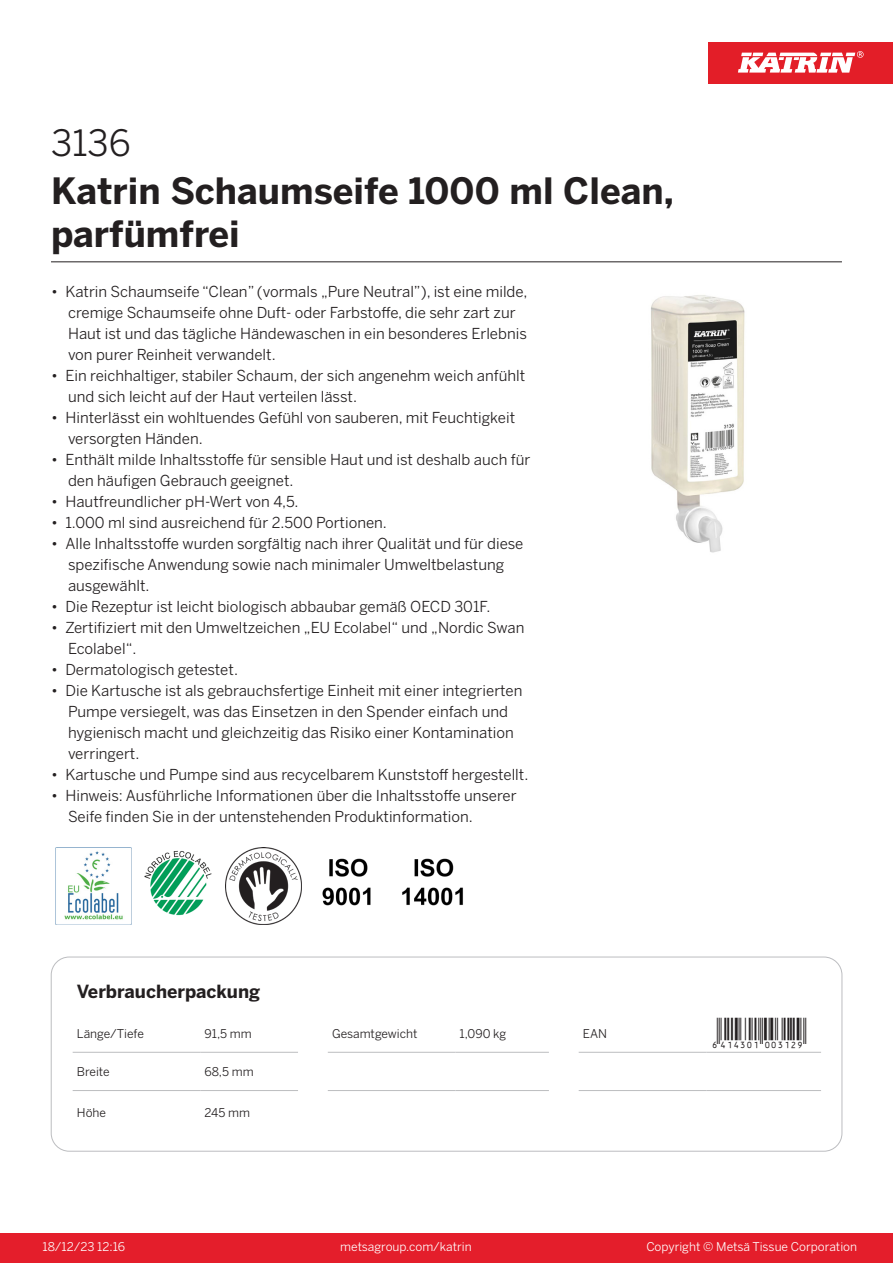
<style>
.page{position:relative;width:893px;height:1263px;background:#fff}
.page>*{position:absolute;margin:0;border:0;box-sizing:border-box;transform-origin:0 0}
.Product_Name{font:700 36px/43.2px "Benton Sans";color:#231f20}
.External_material_co{font:36px "Benton Sans";color:#231f20}
.T_EAN{font:30px "Viisas EAN Matala";color:#231f20}
.T_TableHeader{font:700 18px "Benton Sans";color:#231f20}
.MarketingBullets{font:15px/21px "Benton Sans";color:#231f20}
.t1{font:12px "Benton Sans";color:#fff}
.T_TableBody{font:12px "Benton Sans";color:#231f20}
</style>
<div class="page">
<div style="left:0;top:1233px;width:893px;height:30px;background:#e41e2b"></div>
<div style="left:708px;top:43px;width:185px;height:41px;background:#e31e28"></div>
<svg style="left:738px;top:51px;width:126px;height:22px"></svg>
<hr style="left:73px;top:1052px;width:127px;height:1px;background:#bcbdc0">
<hr style="left:200px;top:1052px;width:98px;height:1px;background:#bcbdc0">
<hr style="left:328px;top:1052px;width:127px;height:1px;background:#bcbdc0">
<hr style="left:455px;top:1052px;width:94px;height:1px;background:#bcbdc0">
<hr style="left:579px;top:1052px;width:127px;height:1px;background:#bcbdc0">
<hr style="left:706px;top:1052px;width:115px;height:1px;background:#bcbdc0">
<hr style="left:73px;top:1090px;width:127px;height:1px;background:#bcbdc0">
<hr style="left:200px;top:1090px;width:98px;height:1px;background:#bcbdc0">
<hr style="left:328px;top:1090px;width:127px;height:1px;background:#bcbdc0">
<hr style="left:455px;top:1090px;width:94px;height:1px;background:#bcbdc0">
<hr style="left:579px;top:1090px;width:127px;height:1px;background:#bcbdc0">
<hr style="left:706px;top:1090px;width:115px;height:1px;background:#bcbdc0">
<div style="left:51px;top:957px;width:791px;height:194px;border:1px solid #bcbdc0;border-radius:18px"></div>
<img style="left:651px;top:295px;width:94px;height:258px">
<img style="left:55px;top:848px;width:77px;height:76px">
<img style="left:144px;top:850px;width:68px;height:66px">
<img style="left:225px;top:848px;width:77px;height:76px">
<img style="left:322px;top:858px;width:49px;height:48px">
<img style="left:402px;top:858px;width:61px;height:48px">
<hr style="left:51px;top:261px;width:791px;height:1px;background:#231f20">
<p class="External_material_co" style="left:51px;top:121px;width:81px">3136</p>
<p class="Product_Name" style="left:51px;top:170px;width:624px">Katrin Schaumseife 1000 ml Clean, parfümfrei</p>
<p class="MarketingBullets" style="left:68px;top:281px;width:461px;text-indent:-17px">• Katrin Schaumseife “Clean” (vormals „Pure Neutral”), ist eine milde, cremige Schaumseife ohne Duft- oder Farbstoffe, die sehr zart zur Haut ist und das tägliche Händewaschen in ein besonderes Erlebnis von purer Reinheit verwandelt.</p>
<p class="MarketingBullets" style="left:68px;top:365px;width:459px;text-indent:-17px">• Ein reichhaltiger, stabiler Schaum, der sich angenehm weich anfühlt und sich leicht auf der Haut verteilen lässt.</p>
<p class="MarketingBullets" style="left:68px;top:407px;width:449px;text-indent:-17px">• Hinterlässt ein wohltuendes Gefühl von sauberen, mit Feuchtigkeit versorgten Händen.</p>
<p class="MarketingBullets" style="left:68px;top:449px;width:464px;text-indent:-17px">• Enthält milde Inhaltsstoffe für sensible Haut und ist deshalb auch für den häufigen Gebrauch geeignet.</p>
<p class="MarketingBullets" style="left:51px;top:491px;width:249px">• Hautfreundlicher pH-Wert von 4,5.</p>
<p class="MarketingBullets" style="left:51px;top:512px;width:337px">• 1.000 ml sind ausreichend für 2.500 Portionen.</p>
<p class="MarketingBullets" style="left:68px;top:533px;width:457px;text-indent:-17px">• Alle Inhaltsstoffe wurden sorgfältig nach ihrer Qualität und für diese spezifische Anwendung sowie nach minimaler Umweltbelastung ausgewählt.</p>
<p class="MarketingBullets" style="left:51px;top:596px;width:441px">• Die Rezeptur ist leicht biologisch abbaubar gemäß OECD 301F.</p>
<p class="MarketingBullets" style="left:68px;top:617px;width:458px;text-indent:-17px">• Zertifiziert mit den Umweltzeichen „EU Ecolabel“ und „Nordic Swan<br>Ecolabel“.</p>
<p class="MarketingBullets" style="left:51px;top:659px;width:189px">• Dermatologisch getestet.</p>
<p class="MarketingBullets" style="left:68px;top:680px;width:456px;text-indent:-17px">• Die Kartusche ist als gebrauchsfertige Einheit mit einer integrierten Pumpe versiegelt, was das Einsetzen in den Spender einfach und hygienisch macht und gleichzeitig das Risiko einer Kontamination verringert.</p>
<p class="MarketingBullets" style="left:51px;top:764px;width:479px">• Kartusche und Pumpe sind aus recycelbarem Kunststoff hergestellt.</p>
<p class="MarketingBullets" style="left:68px;top:785px;width:450px;text-indent:-17px">• Hinweis: Ausführliche Informationen über die Inhaltsstoffe unserer<br>Seife finden Sie in der untenstehenden Produktinformation.</p>
<p class="T_TableHeader" style="left:77px;top:980px;width:185px">Verbraucherpackung</p>
<p class="T_TableBody" style="left:77px;top:1026px;width:68px">Länge/Tiefe</p>
<p class="T_TableBody" style="left:204px;top:1026px;width:49px">91,5 mm</p>
<p class="T_TableBody" style="left:332px;top:1026px;width:87px">Gesamtgewicht</p>
<p class="T_TableBody" style="left:460px;top:1026px;width:48px">1,090 kg</p>
<p class="T_TableBody" style="left:583px;top:1026px;width:26px">EAN</p>
<p class="T_EAN" style="left:710px;top:1018px;width:97px">*6414301003129*</p>
<p class="T_TableBody" style="left:77px;top:1064px;width:34px">Breite</p>
<p class="T_TableBody" style="left:204px;top:1064px;width:51px">68,5 mm</p>
<p class="T_TableBody" style="left:77px;top:1105px;width:31px">Höhe</p>
<p class="T_TableBody" style="left:204px;top:1105px;width:47px">245 mm</p>
<p class="t1" style="left:43px;top:1239px;width:84px">18/12/23 12:16</p>
<p class="t1" style="left:340px;top:1239px;width:133px">metsagroup.com/katrin</p>
<p class="t1" style="left:646px;top:1239px;width:212px">Copyright © Metsä Tissue Corporation</p>
</div>
